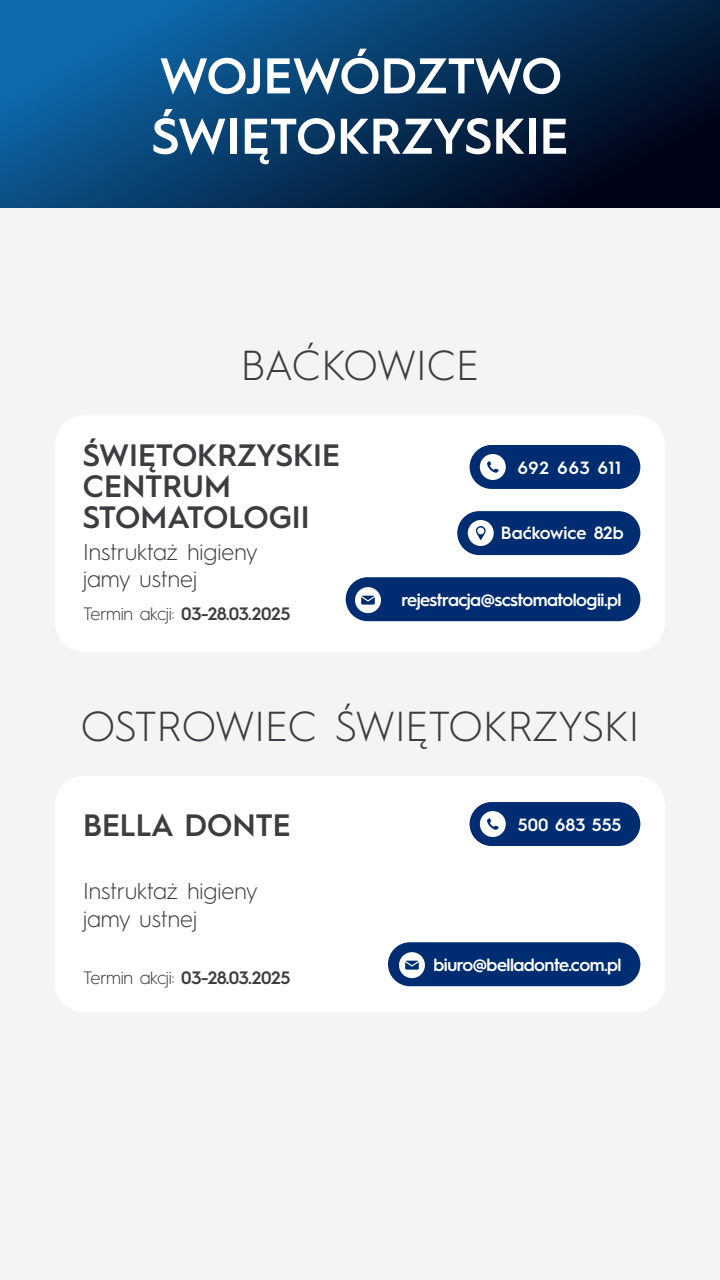
<style>
.page{position:relative;width:720px;height:1280px;background:#fff}
.page>*{position:absolute;margin:0;border:0;box-sizing:border-box;transform-origin:0 0}
.t1{font:600 50.3px/60.3px "Hurme Geometric Sans 1";color:#fff}
.t2{font:300 42px "Hurme Geometric Sans 1";color:#3c3d41}
.t3{font:600 31px/31px "Hurme Geometric Sans 1";color:#3c3d41}
.t4{font:300 23px/27.6px "Hurme Geometric Sans 1";color:#3c3d41}
.t5{font:600 18px "Hurme Geometric Sans 1";letter-spacing:-.02em;color:#3c3d41}
.t6{font:600 17.8px "Hurme Geometric Sans 1";letter-spacing:-.03em;color:#fff}
.t7{font:600 17.8px "Hurme Geometric Sans 1";color:#fff}
.t8{font:600 17.8px "Hurme Geometric Sans 1";letter-spacing:.05em;color:#fff}
.s1{font-weight:300}
</style>
<div class="page">
<svg style="left:0;top:0;width:720px;height:209px;background:#083863"></svg>
<div style="left:0;top:209px;width:720px;height:1071px;background:#f4f4f4"></div>
<div style="left:55px;top:415px;width:610px;height:237px;background:#fff;border-radius:30px"></div>
<div style="left:55px;top:776px;width:610px;height:237px;background:#fff;border-radius:30px"></div>
<div style="left:470px;top:445px;width:170px;height:44px;background:#002d72;border-radius:22px"></div>
<div style="left:470px;top:802px;width:170px;height:44px;background:#002d72;border-radius:22px"></div>
<div style="left:346px;top:577px;width:294px;height:44px;background:#002d72;border-radius:22px"></div>
<div style="left:388px;top:942px;width:252px;height:44px;background:#002d72;border-radius:22px"></div>
<svg style="left:480px;top:454px;width:26px;height:26px"></svg>
<svg style="left:480px;top:811px;width:26px;height:26px"></svg>
<svg style="left:355px;top:587px;width:26px;height:26px"></svg>
<svg style="left:399px;top:952px;width:26px;height:26px"></svg>
<div style="left:457px;top:511px;width:183px;height:44px;background:#002d72;border-radius:22px"></div>
<svg style="left:468px;top:520px;width:26px;height:26px"></svg>
<h1 class="t1" style="left:151px;top:42px;width:419px">WOJEWÓDZTWO<br>ŚWIĘTOKRZYSKIE</h1>
<h2 class="t2" style="left:241px;top:337px;width:240px">BAĆKOWICE</h2>
<h3 class="t3" style="left:83px;top:438px;width:259px">ŚWIĘTOKRZYSKIE<br>CENTRUM<br>STOMATOLOGII</h3>
<p class="t8" style="left:518px;top:455px;width:105px">692 663 611</p>
<p class="t7" style="left:501px;top:520px;width:124px">Baćkowice 82b</p>
<p class="t4" style="left:83px;top:536px;width:176px">Instruktaż higieny jamy ustnej</p>
<p class="t5" style="left:83px;top:601px;width:209px"><span class="s1">Termin akcji:</span> 03-28.03.2025</p>
<p class="t6" style="left:401px;top:587px;width:222px">rejestracja@scstomatologii.pl</p>
<h2 class="t2" style="left:81px;top:698px;width:560px">OSTROWIEC ŚWIĘTOKRZYSKI</h2>
<h3 class="t3" style="left:83px;top:808px;width:209px">BELLA DONTE</h3>
<p class="t4" style="left:83px;top:876px;width:176px">Instruktaż higieny jamy ustnej</p>
<p class="t5" style="left:83px;top:965px;width:209px"><span class="s1">Termin akcji:</span> 03-28.03.2025</p>
<p class="t7" style="left:518px;top:812px;width:105px">500 683 555</p>
<p class="t6" style="left:434px;top:952px;width:189px">biuro@belladonte.com.pl</p>
</div>
